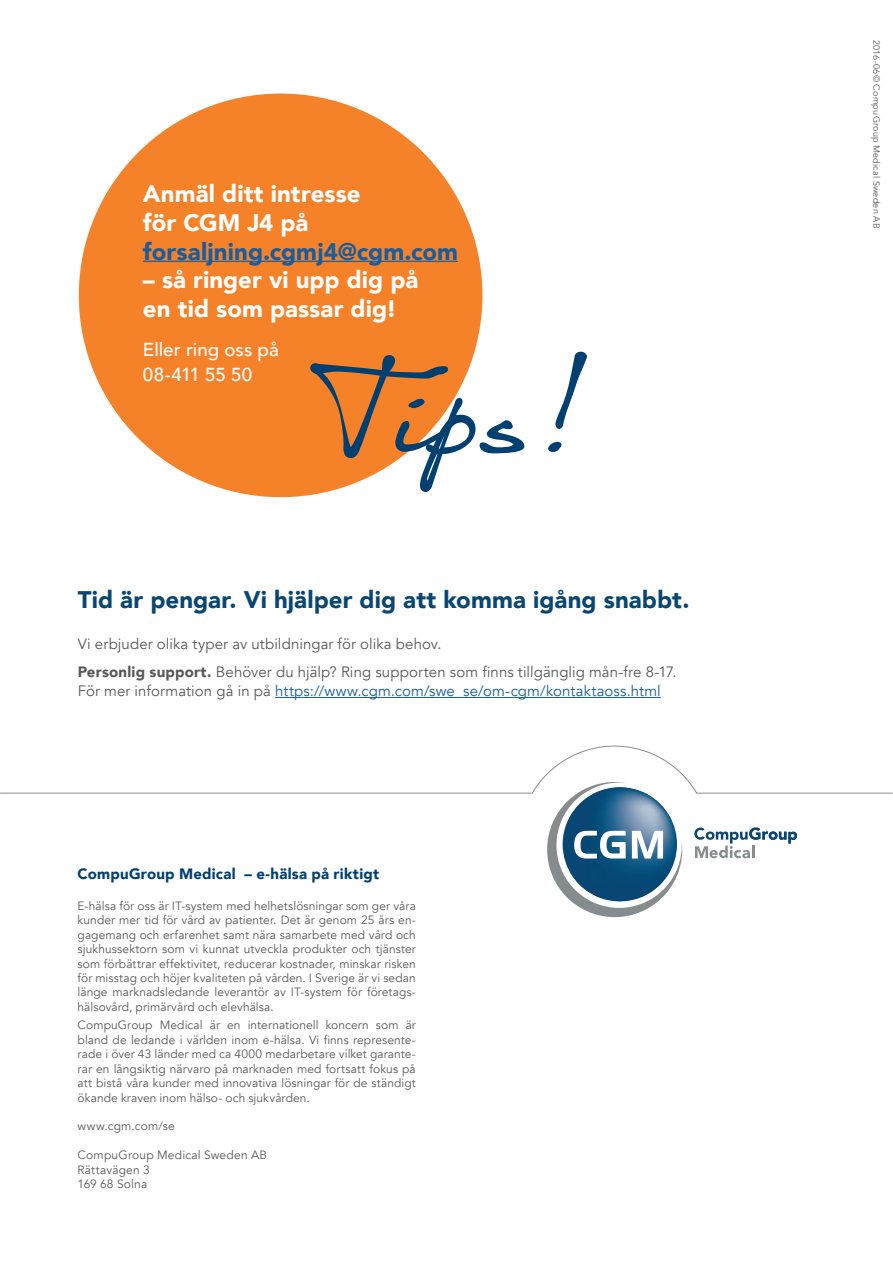
<style>
.page{position:relative;width:893px;height:1263px;background:#fff}
.page>*{position:absolute;margin:0;border:0;box-sizing:border-box;transform-origin:0 0}
.t1{font:900 130.65px "Thought";color:#004071}
.t2{font:900 24px/28.8px "Avenir";letter-spacing:.005em;color:#fff}
.t3{font:900 24px "Avenir";letter-spacing:.005em;color:#094672}
.t4{font:900 24px "Avenir";letter-spacing:.005em;color:#175d9e}
.t5{font:500 18.75px/25px "Avenir";letter-spacing:-.005em;color:#fff}
.t6{font:15px/28px "Avenir";letter-spacing:.005em;color:#57585a}
.t7{font:15px "Avenir";letter-spacing:.005em;color:#175d9e}
.t8{font:900 15px "Avenir";letter-spacing:.01em;color:#004071}
.t9{font:12px/14.4px "Avenir";letter-spacing:.01em;color:#57585a;text-align:justify}
.t10{font:9px "Avenir";letter-spacing:.025em;color:#57585a}
.s1{font-weight:900}
.s2{color:#57585a}
</style>
<div class="page">
<hr style="left:275px;top:697px;width:386px;height:1px;background:#175d9e">
<div style="left:79px;top:94px;width:403px;height:403px;background:#f58229;border-radius:50%"></div>
<hr style="left:143px;top:261px;width:315px;height:1px;background:#175d9e">
<svg style="left:0;top:745px;width:893px;height:173px"></svg>
<h2 class="t2" style="left:143px;top:179px;width:219px">Anmäl ditt intresse för CGM J4 på</h2>
<h2 class="t4" style="left:143px;top:231px;width:316px">forsaljning.cgmj4@cgm.com</h2>
<h2 class="t2" style="left:143px;top:265px;width:277px">– så ringer vi upp dig på en tid som passar dig!</h2>
<h3 class="t5" style="left:143px;top:336px;width:137px">Eller ring oss på<br>08-411 55 50</h3>
<h1 class="t1" style="left:300px;top:332px;width:308px">Tips!</h1>
<h2 class="t3" style="left:78px;top:579px;width:613px">Tid är pengar. Vi hjälper dig att komma igång snabbt.</h2>
<p class="t6" style="left:78px;top:630px;width:600px">Vi erbjuder olika typer av utbildningar för olika behov.<br><span class="s1">Personlig support.</span> Behöver du hjälp? Ring supporten som finns tillgänglig mån-fre 8-17.</p>
<p class="t7" style="left:78px;top:682px;width:585px"><span class="s2">För mer information gå in på</span> https://www.cgm.com/swe_se/om-cgm/kontaktaoss.html</p>
<p class="t8" style="left:78px;top:860px;width:303px">CompuGroup Medical – e-hälsa på riktigt</p>
<p class="t9" style="left:78px;top:899px;width:340px">E-hälsa för oss är IT-system med helhetslösningar som ger våra kunder mer tid för vård av patienter. Det är genom 25 års en&shy;gagemang och erfarenhet samt nära samarbete med vård och sjukhussektorn som vi kunnat utveckla produkter och tjänster som förbättrar effektivitet, reducerar kostnader, minskar risken för misstag och höjer kvaliteten på vården. I Sverige är vi sedan länge marknadsledande leverantör av IT-system för företags&shy;hälsovård, primärvård och elevhälsa.</p>
<p class="t9" style="left:78px;top:1018px;width:340px">CompuGroup Medical är en internationell koncern som är bland de ledande i världen inom e-hälsa. Vi finns represente&shy;rade i över 43 länder med ca 4000 medarbetare vilket garante&shy;rar en långsiktig närvaro på marknaden med fortsatt fokus på att bistå våra kunder med innovativa lösningar för de ständigt ökande kraven inom hälso- och sjukvården.</p>
<p class="t9" style="left:78px;top:1119px;width:99px">www.cgm.com/se</p>
<p class="t9" style="left:78px;top:1148px;width:191px;text-align:left">CompuGroup Medical Sweden AB<br>Rättavägen 3<br>169 68 Solna</p>
<p class="t10" style="left:882px;top:40px;width:190px;rotate:90deg">2016-06© CompuGroup Medical Sweden AB</p>
</div>
